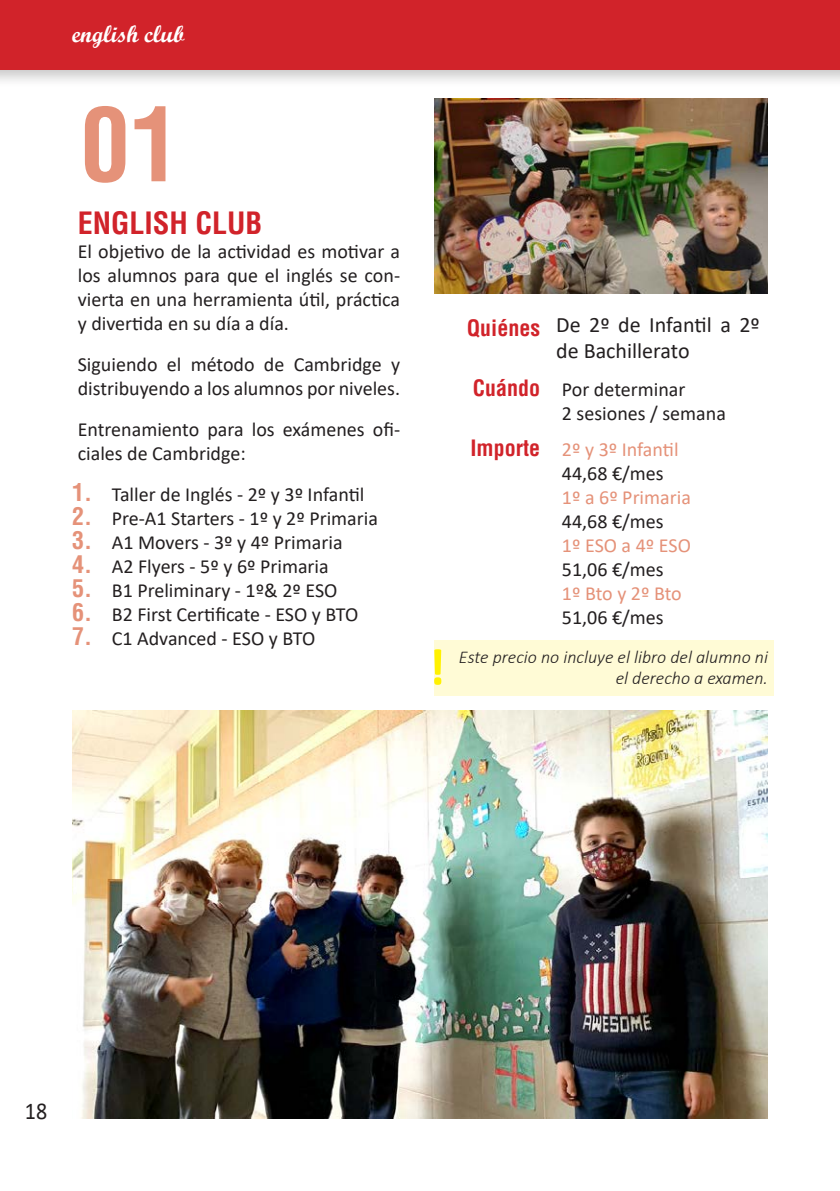
<style>
.page{position:relative;width:840px;height:1191px;background:#fff}
.page>*{position:absolute;margin:0;border:0;box-sizing:border-box;transform-origin:0 0}
.num_actividad{font:700 condensed 100px "Helvetica";color:#e59279}
.notas{font:700 52px "Calibri";color:#fff101}
.título_actividad{font:700 condensed 30px "Helvetica";color:#d1232a}
.t1{font:24.2px "Calibri";color:#231f20;scale:.91 1}
.t2{font:24px "Script MT Bold";color:#fff}
.t3{font:22px/26.4px "Calibri";color:#231f20}
.apartados_tabla{font:700 condensed 22px "Helvetica";color:#d1232a}
.Básico_sobre_blanco{font:20px/24px "Calibri";color:#231f20}
.básico_tabla{font:20px "Calibri";color:#231f20}
.básico_tabla-2{font:20px "Calibri";color:#e59279}
.notas-2{font:italic 300 18px/21.6px "Calibri";color:#231f20;text-align:right}
.s1{font-family:"Helvetica";font-weight:700;font-stretch:condensed;font-size:24px;color:#e59279}
</style>
<div class="page">
<img style="left:434px;top:98px;width:333px;height:195px">
<img style="left:72px;top:711px;width:695px;height:408px">
<div style="left:0;top:0;width:839px;height:88px;background:#231f20;opacity:.25"></div>
<div style="left:0;top:0;width:839px;height:70px;background:#d1232a"></div>
<div style="left:434px;top:640px;width:339px;height:56px;background:#fffbd6"></div>
<p class="t2" style="left:72px;top:19px;width:114px">english club</p>
<p class="num_actividad" style="left:80px;top:82px;width:101px">01</p>
<p class="título_actividad" style="left:78px;top:204px;width:186px">ENGLISH CLUB</p>
<p class="Básico_sobre_blanco" style="left:78px;top:239px;width:324px;text-align:justify">El objetivo de la actividad es motivar a los alumnos para que el inglés se con&shy;vierta en una herramienta útil, práctica y divertida en su día a día.</p>
<p class="Básico_sobre_blanco" style="left:78px;top:352px;width:324px">Siguiendo el método de Cambridge y distribuyendo a los alumnos por niveles.</p>
<p class="Básico_sobre_blanco" style="left:78px;top:417px;width:324px">Entrenamiento para los exámenes ofi&shy;ciales de Cambridge:</p>
<p class="Básico_sobre_blanco" style="left:72px;top:482px;width:294px"><span class="s1">1.</span> Taller de Inglés - 2º y 3º Infantil</p>
<p class="Básico_sobre_blanco" style="left:72px;top:506px;width:307px"><span class="s1">2.</span> Pre-A1 Starters - 1º y 2º Primaria</p>
<p class="Básico_sobre_blanco" style="left:72px;top:530px;width:272px"><span class="s1">3.</span> A1 Movers - 3º y 4º Primaria</p>
<p class="Básico_sobre_blanco" style="left:72px;top:554px;width:258px"><span class="s1">4.</span> A2 Flyers - 5º y 6º Primaria</p>
<p class="Básico_sobre_blanco" style="left:72px;top:578px;width:267px"><span class="s1">5.</span> B1 Preliminary - 1º&amp; 2º ESO</p>
<p class="Básico_sobre_blanco" style="left:72px;top:602px;width:287px"><span class="s1">6.</span> B2 First Certificate - ESO y BTO</p>
<p class="Básico_sobre_blanco" style="left:72px;top:626px;width:244px"><span class="s1">7.</span> C1 Advanced - ESO y BTO</p>
<p class="apartados_tabla" style="left:466px;top:314px;width:75px">Quiénes</p>
<p class="t3" style="left:556px;top:311px;width:205px">De 2º de Infantil a 2º de Bachillerato</p>
<p class="apartados_tabla" style="left:472px;top:374px;width:69px">Cuándo</p>
<p class="básico_tabla" style="left:561px;top:375px;width:125px">Por determinar</p>
<p class="básico_tabla" style="left:561px;top:399px;width:165px">2 sesiones / semana</p>
<p class="apartados_tabla" style="left:470px;top:434px;width:71px">Importe</p>
<p class="básico_tabla-2" style="left:561px;top:435px;width:118px">2º y 3º Infantil</p>
<p class="básico_tabla" style="left:561px;top:459px;width:103px">44,68 €/mes</p>
<p class="básico_tabla-2" style="left:561px;top:483px;width:130px">1º a 6º Primaria</p>
<p class="básico_tabla" style="left:561px;top:507px;width:103px">44,68 €/mes</p>
<p class="básico_tabla-2" style="left:561px;top:531px;width:130px">1º ESO a 4º ESO</p>
<p class="básico_tabla" style="left:561px;top:555px;width:103px">51,06 €/mes</p>
<p class="básico_tabla-2" style="left:561px;top:579px;width:121px">1º Bto y 2º Bto</p>
<p class="básico_tabla" style="left:561px;top:603px;width:103px">51,06 €/mes</p>
<p class="notas" style="left:428px;top:630px;width:18px">!</p>
<p class="notas-2" style="left:458px;top:646px;width:310px">Este precio no incluye el libro del alumno ni el derecho a examen.</p>
<p class="t1" style="left:25px;top:1094px;width:26px">18</p>
</div>
